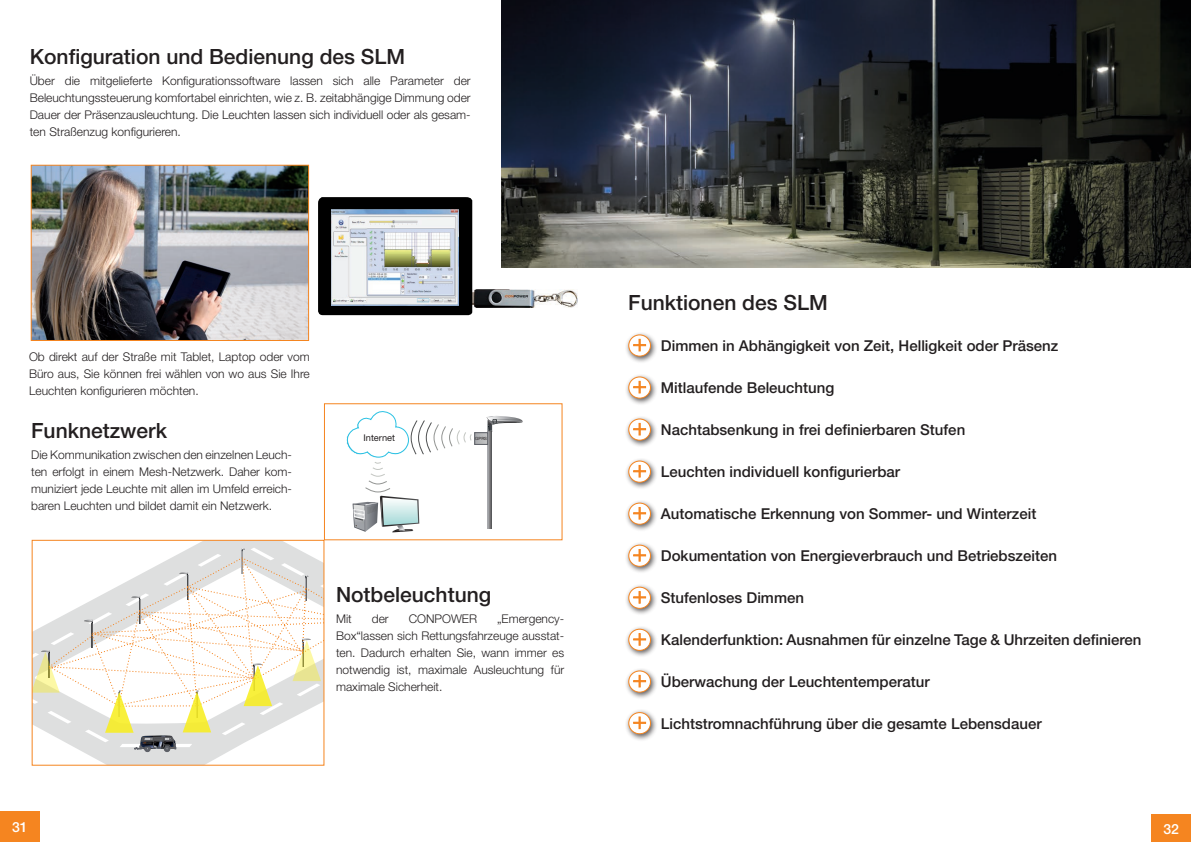
<style>
.page{position:relative;width:1191px;height:842px;background:#fff}
.page>*{position:absolute;margin:0;border:0;box-sizing:border-box;transform-origin:0 0}
.t1{font:500 21px "Helvetica Neue";color:#231f20}
.t2{font:500 15px "Helvetica Neue";color:#231f20}
.t3{font:500 14px "Helvetica Neue";color:#fff}
.t4{font:300 12px/17px "Helvetica Neue";color:#231f20;text-align:justify}
.t5{font:9.2px "Helvetica Neue";color:#231f20}
.t6{font:4.3px "Helvetica Neue";color:#231f20}
</style>
<div class="page">
<img style="left:33px;top:167px;width:274px;height:172px">
<div style="left:31px;top:165px;width:278px;height:176px;border:1px solid #f58520"></div>
<img style="left:472px;top:290px;width:105px;height:17px">
<svg style="left:318px;top:197px;width:154px;height:118px;background:#050506"></svg>
<img style="left:331px;top:209px;width:128px;height:96px">
<div style="left:0;top:812px;width:40px;height:30px;background:#f58520"></div>
<div style="left:1151px;top:814px;width:40px;height:28px;background:#f58520"></div>
<img style="left:502px;top:0;width:689px;height:268px">
<svg style="left:346px;top:411px;width:177px;height:121px"></svg>
<div style="left:324px;top:403px;width:238px;height:137px;border:1px solid #f58520"></div>
<svg style="left:84px;top:542px;width:211px;height:221px;fill:#dedfdf"></svg>
<svg style="left:34px;top:548px;width:288px;height:204px"></svg>
<div style="left:625px;top:331px;width:33px;height:33px;background:#231f20;opacity:.75"></div>
<svg style="left:629px;top:335px;width:21px;height:21px"></svg>
<div style="left:628px;top:334px;width:23px;height:23px;border:1px solid #f58520;border-radius:50%"></div>
<svg style="left:633px;top:339px;width:13px;height:12px"></svg>
<div style="left:625px;top:415px;width:33px;height:33px;background:#231f20;opacity:.75"></div>
<svg style="left:629px;top:419px;width:21px;height:21px"></svg>
<div style="left:628px;top:418px;width:23px;height:23px;border:1px solid #f58520;border-radius:50%"></div>
<svg style="left:633px;top:423px;width:13px;height:12px"></svg>
<div style="left:625px;top:457px;width:33px;height:33px;background:#231f20;opacity:.75"></div>
<svg style="left:629px;top:461px;width:21px;height:21px"></svg>
<div style="left:628px;top:460px;width:23px;height:23px;border:1px solid #f58520;border-radius:50%"></div>
<svg style="left:633px;top:465px;width:13px;height:12px"></svg>
<div style="left:625px;top:499px;width:33px;height:33px;background:#231f20;opacity:.75"></div>
<svg style="left:629px;top:503px;width:21px;height:21px"></svg>
<div style="left:628px;top:503px;width:23px;height:22px;border:1px solid #f58520;border-radius:50%"></div>
<svg style="left:633px;top:507px;width:13px;height:12px"></svg>
<div style="left:625px;top:541px;width:33px;height:33px;background:#231f20;opacity:.75"></div>
<svg style="left:629px;top:545px;width:21px;height:21px"></svg>
<div style="left:628px;top:545px;width:23px;height:22px;border:1px solid #f58520;border-radius:50%"></div>
<svg style="left:633px;top:549px;width:13px;height:12px"></svg>
<div style="left:625px;top:583px;width:33px;height:33px;background:#231f20;opacity:.75"></div>
<svg style="left:629px;top:587px;width:21px;height:21px"></svg>
<div style="left:628px;top:587px;width:23px;height:22px;border:1px solid #f58520;border-radius:50%"></div>
<svg style="left:633px;top:591px;width:13px;height:12px"></svg>
<div style="left:625px;top:626px;width:33px;height:32px;background:#231f20;opacity:.75"></div>
<svg style="left:629px;top:629px;width:21px;height:21px"></svg>
<div style="left:628px;top:629px;width:23px;height:22px;border:1px solid #f58520;border-radius:50%"></div>
<svg style="left:633px;top:633px;width:13px;height:12px"></svg>
<div style="left:625px;top:667px;width:33px;height:33px;background:#231f20;opacity:.75"></div>
<svg style="left:629px;top:671px;width:21px;height:21px"></svg>
<div style="left:628px;top:670px;width:23px;height:23px;border:1px solid #f58520;border-radius:50%"></div>
<svg style="left:633px;top:675px;width:13px;height:12px"></svg>
<div style="left:625px;top:709px;width:33px;height:32px;background:#231f20;opacity:.75"></div>
<svg style="left:629px;top:713px;width:21px;height:21px"></svg>
<div style="left:628px;top:712px;width:23px;height:22px;border:1px solid #f58520;border-radius:50%"></div>
<svg style="left:633px;top:717px;width:13px;height:12px"></svg>
<div style="left:625px;top:373px;width:33px;height:33px;background:#231f20;opacity:.75"></div>
<svg style="left:629px;top:377px;width:21px;height:21px"></svg>
<div style="left:628px;top:376px;width:23px;height:23px;border:1px solid #f58520;border-radius:50%"></div>
<svg style="left:633px;top:381px;width:13px;height:12px"></svg>
<p class="t1" style="left:30px;top:44px;width:377px">Konfiguration und Bedienung des SLM</p>
<p class="t4" style="left:30px;top:72px;width:442px">Über die mitgelieferte Konfigurationssoftware lassen sich alle Parameter der Beleuchtungssteuerung komfortabel einrichten, wie z. B. zeitabhängige Dimmung oder Dauer der Präsenzausleuchtung. Die Leuchten lassen sich individuell oder als gesam&shy;ten Straßenzug konfigurieren.</p>
<p class="t4" style="left:29px;top:348px;width:282px">Ob direkt auf der Straße mit Tablet, Laptop oder vom Büro aus, Sie können frei wählen von wo aus Sie Ihre Leuchten konfigurieren möchten.</p>
<p class="t1" style="left:31px;top:418px;width:137px">Funknetzwerk</p>
<p class="t4" style="left:31px;top:446px;width:262px">Die Kommunikation zwischen den einzelnen Leuch&shy;ten erfolgt in einem Mesh-Netzwerk. Daher kom&shy;muniziert jede Leuchte mit allen im Umfeld erreich&shy;baren Leuchten und bildet damit ein Netzwerk.</p>
<p class="t5" style="left:363px;top:432px;width:33px">Internet</p>
<p class="t6" style="left:475px;top:436px;width:13px">GPRS</p>
<p class="t1" style="left:336px;top:582px;width:157px">Notbeleuchtung</p>
<p class="t4" style="left:336px;top:610px;width:17px">Mit</p>
<p class="t4" style="left:372px;top:610px;width:18px">der</p>
<p class="t4" style="left:409px;top:610px;width:70px">CONPOWER</p>
<p class="t4" style="left:336px;top:610px;width:230px;text-indent:161px">„Emergency-Box“lassen sich Rettungsfahrzeuge ausstat&shy;ten. Dadurch erhalten Sie, wann immer es notwendig ist, maximale Ausleuchtung für maximale Sicherheit.</p>
<p class="t1" style="left:628px;top:290px;width:201px">Funktionen des SLM</p>
<p class="t2" style="left:661px;top:337px;width:399px">Dimmen in Abhängigkeit von Zeit, Helligkeit oder Präsenz</p>
<p class="t2" style="left:661px;top:379px;width:175px">Mitlaufende Beleuchtung</p>
<p class="t2" style="left:661px;top:421px;width:306px">Nachtabsenkung in frei definierbaren Stufen</p>
<p class="t2" style="left:661px;top:463px;width:241px">Leuchten individuell konfigurierbar</p>
<p class="t2" style="left:661px;top:505px;width:377px">Automatische Erkennung von Sommer- und Winterzeit</p>
<p class="t2" style="left:661px;top:547px;width:397px">Dokumentation von Energieverbrauch und Betriebszeiten</p>
<p class="t2" style="left:661px;top:589px;width:145px">Stufenloses Dimmen</p>
<p class="t2" style="left:661px;top:631px;width:482px">Kalenderfunktion: Ausnahmen für einzelne Tage &amp; Uhrzeiten definieren</p>
<p class="t2" style="left:661px;top:673px;width:270px">Überwachung der Leuchtentemperatur</p>
<p class="t2" style="left:661px;top:714px;width:382px">Lichtstromnachführung über die gesamte Lebensdauer</p>
<p class="t3" style="left:12px;top:818px;width:17px">31</p>
<p class="t3" style="left:1163px;top:820px;width:17px">32</p>
</div>
